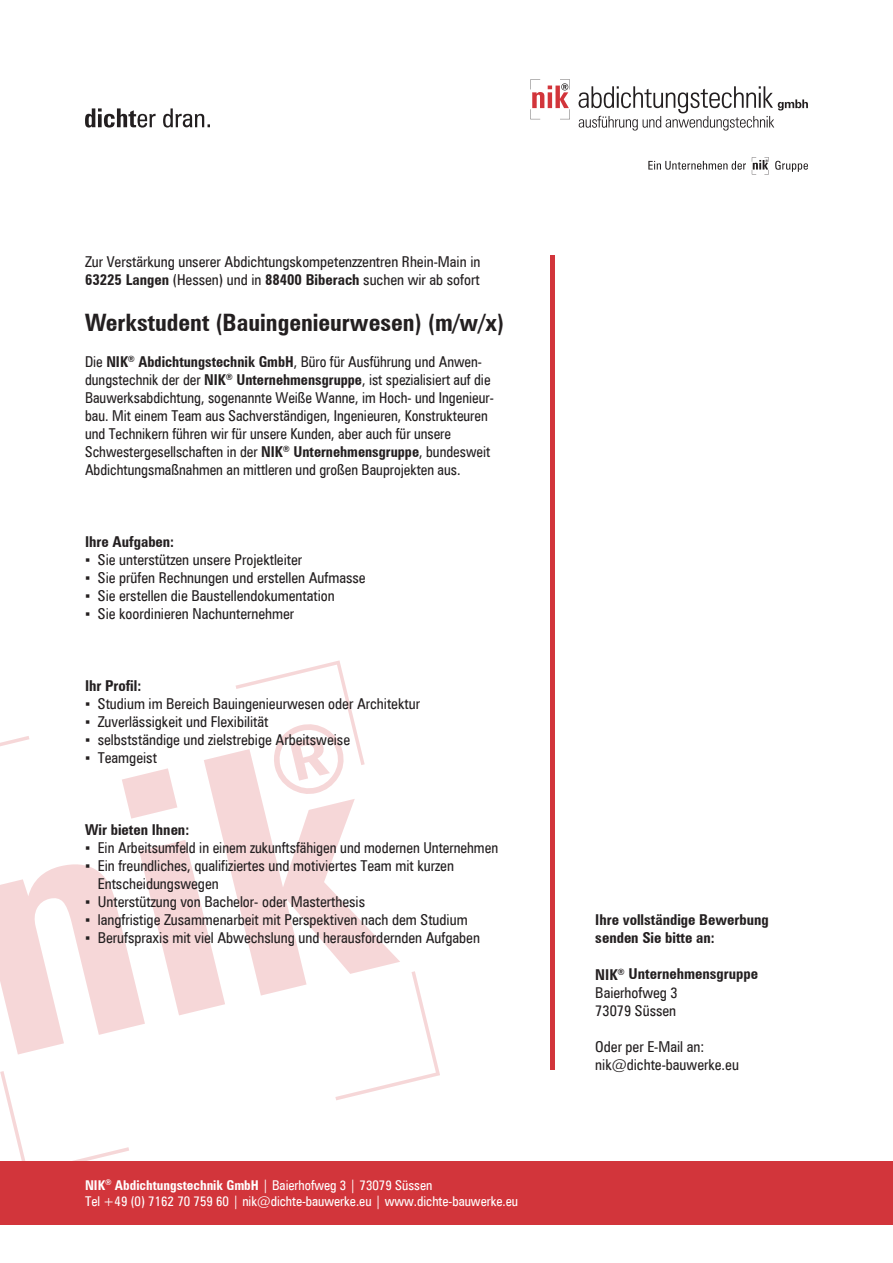
<style>
.page{position:relative;width:893px;height:1263px;background:#fff}
.page>*{position:absolute;margin:0;border:0;box-sizing:border-box;transform-origin:0 0}
.t1{font:700 condensed 24px "Zurich BT";color:#231f20}
.t2{font:condensed 15px/18px "Zurich BT";color:#231f20}
.t3{font:700 condensed 15px/18px "Zurich BT";color:#231f20}
.t4{font:condensed 13.5px/16.2px "Zurich BT";color:#fff}
.s1{font-weight:700}
.s2{font-family:"Arial Narrow";font-stretch:normal}
</style>
<div class="page">
<svg style="left:648px;top:157px;width:160px;height:17px"></svg>
<svg style="left:85px;top:108px;width:125px;height:20px"></svg>
<svg style="left:0;top:752px;width:400px;height:302px"></svg>
<svg style="left:0;top:736px;width:29px;height:129px"></svg>
<svg style="left:0;top:1071px;width:129px;height:90px"></svg>
<svg style="left:335px;top:971px;width:105px;height:129px"></svg>
<svg style="left:236px;top:660px;width:129px;height:135px"></svg>
<div style="left:0;top:1161px;width:893px;height:64px;background:#d2353b"></div>
<svg style="left:579px;top:86px;width:229px;height:45px"></svg>
<svg style="left:530px;top:80px;width:40px;height:39px"></svg>
<hr style="left:551px;top:255px;width:4px;height:814px;background:#d2353b">
<p class="t2" style="left:85px;top:252px;width:397px">Zur Verstärkung unserer Abdichtungskompetenzzentren Rhein-Main in<br><span class="s1">63225 Langen</span> (Hessen) und in <span class="s1">88400 Biberach</span> suchen wir ab sofort</p>
<h1 class="t1" style="left:85px;top:308px;width:421px">Werkstudent (Bauingenieurwesen) (m/w/x)</h1>
<p class="t2" style="left:85px;top:353px;width:410px">Die <span class="s1">NIK</span><sup>®</sup> <span class="s1">Abdichtungstechnik GmbH</span>, Büro für Ausführung und Anwen&shy;dungstechnik der der <span class="s1">NIK</span><sup>®</sup> <span class="s1">Unternehmensgruppe</span>, ist spezialisiert auf die Bauwerksabdichtung, sogenannte Weiße Wanne, im Hoch- und Ingenieur&shy;bau. Mit einem Team aus Sachverständigen, Ingenieuren, Konstrukteuren und Technikern führen wir für unsere Kunden, aber auch für unsere Schwestergesellschaften in der <span class="s1">NIK</span><sup>®</sup> <span class="s1">Unternehmensgruppe</span>, bundesweit Abdichtungsmaßnahmen an mittleren und großen Bauprojekten aus.</p>
<p class="t3" style="left:85px;top:533px;width:91px">Ihre Aufgaben:</p>
<p class="t2" style="left:85px;top:551px;width:219px"><span class="s2">▪</span> Sie unterstützen unsere Projektleiter</p>
<p class="t2" style="left:85px;top:569px;width:282px"><span class="s2">▪</span> Sie prüfen Rechnungen und erstellen Aufmasse</p>
<p class="t2" style="left:85px;top:587px;width:251px"><span class="s2">▪</span> Sie erstellen die Baustellendokumentation</p>
<p class="t2" style="left:85px;top:605px;width:211px"><span class="s2">▪</span> Sie koordinieren Nachunternehmer</p>
<p class="t3" style="left:85px;top:677px;width:58px">Ihr Profil:</p>
<p class="t2" style="left:85px;top:695px;width:336px"><span class="s2">▪</span> Studium im Bereich Bauingenieurwesen oder Architektur</p>
<p class="t2" style="left:85px;top:713px;width:185px"><span class="s2">▪</span> Zuverlässigkeit und Flexibilität</p>
<p class="t2" style="left:85px;top:731px;width:267px"><span class="s2">▪</span> selbstständige und zielstrebige Arbeitsweise</p>
<p class="t2" style="left:85px;top:749px;width:73px"><span class="s2">▪</span> Teamgeist</p>
<p class="t3" style="left:85px;top:821px;width:106px">Wir bieten Ihnen:</p>
<p class="t2" style="left:85px;top:839px;width:415px"><span class="s2">▪</span> Ein Arbeitsumfeld in einem zukunftsfähigen und modernen Unternehmen</p>
<p class="t2" style="left:98px;top:857px;width:358px;text-indent:-13px"><span class="s2">▪</span> Ein freundliches, qualifiziertes und motiviertes Team mit kurzen<br>Entscheidungswegen</p>
<p class="t2" style="left:85px;top:893px;width:282px"><span class="s2">▪</span> Unterstützung von Bachelor- oder Masterthesis</p>
<p class="t2" style="left:85px;top:911px;width:384px"><span class="s2">▪</span> langfristige Zusammenarbeit mit Perspektiven nach dem Studium</p>
<p class="t2" style="left:85px;top:929px;width:396px"><span class="s2">▪</span> Berufspraxis mit viel Abwechslung und herausfordernden Aufgaben</p>
<p class="t4" style="left:85px;top:1177px;width:435px"><span class="s1">NIK</span><sup>®</sup> <span class="s1">Abdichtungstechnik GmbH</span> | Baierhofweg 3 | 73079 Süssen<br>Tel +49 (0) 7162 70 759 60 | nik@dichte-bauwerke.eu | www.dichte-bauwerke.eu</p>
<p class="t3" style="left:595px;top:911px;width:175px">Ihre vollständige Bewerbung senden Sie bitte an:</p>
<p class="t2" style="left:595px;top:965px;width:164px"><span class="s1">NIK</span><sup>®</sup> <span class="s1">Unternehmensgruppe<br></span>Baierhofweg 3<br>73079 Süssen</p>
<p class="t2" style="left:595px;top:1037px;width:145px">Oder per E-Mail an: nik@dichte-bauwerke.eu</p>
</div>
